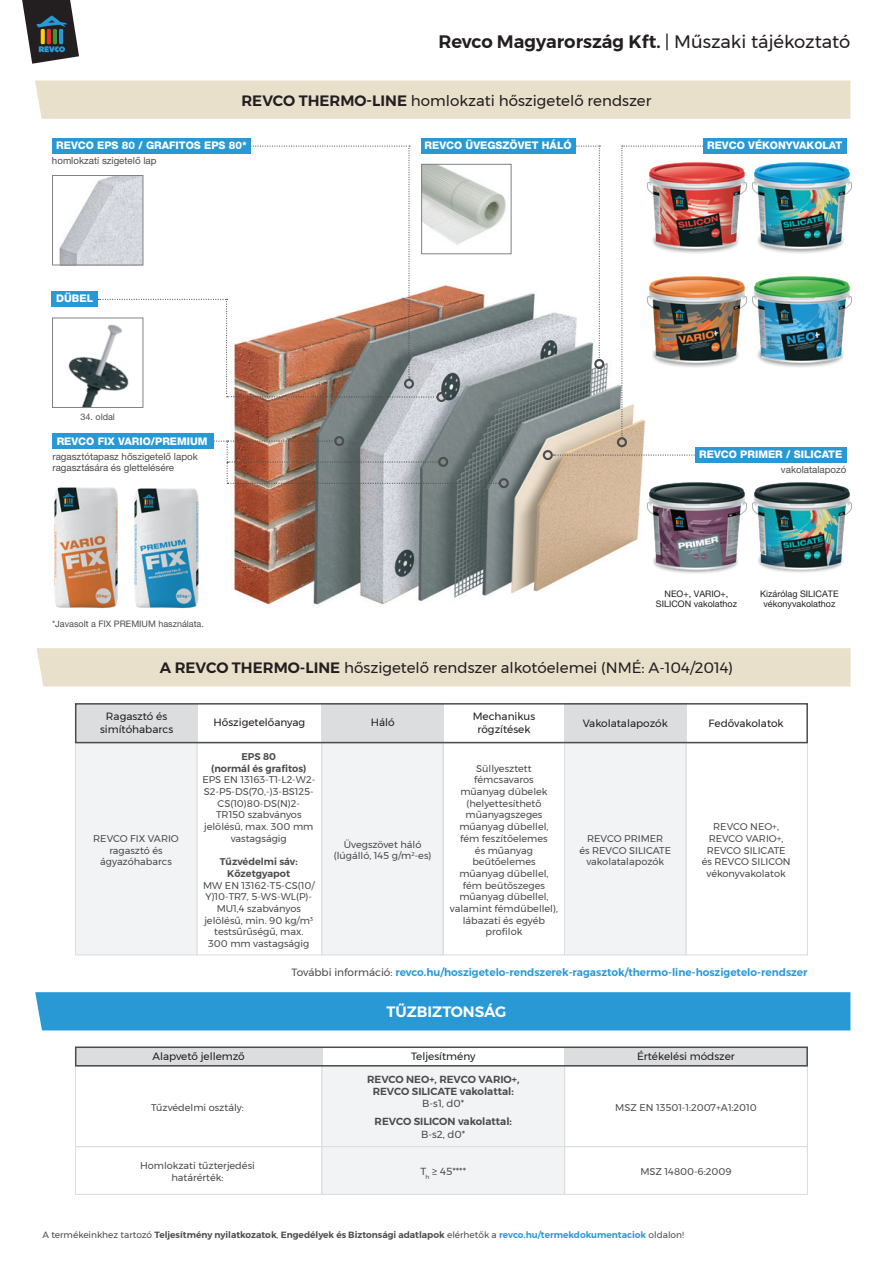
<style>
.page{position:relative;width:893px;height:1263px;background:#fff}
.page>*{position:absolute;margin:0;border:0;box-sizing:border-box;transform-origin:0 0}
.t1{font:600 18px "Montserrat";color:#231f20}
.t2{font:15px "Montserrat";color:#231f20}
.t3{font:600 15px "Montserrat";color:#fff}
.t4{font:10.5px/12.6px "Montserrat";color:#231f20;text-align:center}
.t5{font:800 10.5px "Helvetica Neue LT Pro";color:#fff}
.t6{font:600 10.5px "Montserrat";color:#2999d5}
.t7{font:600 10.2px/12.3px "Montserrat";color:#4b4c4d;text-align:center}
.t8{font:10.2px "Montserrat";color:#4b4c4d}
.t9{font:9.75px/11.7px "Montserrat";color:#4b4c4d;text-align:center}
.t10{font:9.75px/11.7px "Helvetica Neue LT Pro";color:#4b4c4d}
.t11{font:600 9.75px/11.7px "Montserrat";color:#4b4c4d;text-align:center}
.t12{font:600 9px "Montserrat";color:#4b4c4d}
.t13{font:9px/10.8px "Helvetica Neue LT Pro";color:#231f20;text-align:center}
.t14{font:9px "Helvetica Neue LT Pro";color:#4b4c4d}
.s1{font-weight:400}
.s2{font-weight:600}
.s3{font-weight:400;color:#4b4c4d}
.s4{color:#2999d5}
</style>
<div class="page">
<div style="left:35px;top:81px;width:815px;height:38px;background:#e9e0cc"></div>
<div style="left:37px;top:648px;width:813px;height:38px;background:#e9e0cc"></div>
<div style="left:685px;top:742px;width:123px;height:213px;border:1px solid #dcdddf"></div>
<div style="left:196px;top:742px;width:126px;height:213px;border:1px solid #dcdddf"></div>
<div style="left:75px;top:742px;width:122px;height:213px;background:#f2f3f4;border:1px solid #dcdddf"></div>
<div style="left:321px;top:742px;width:123px;height:213px;background:#f2f3f4;border:1px solid #dcdddf"></div>
<div style="left:443px;top:742px;width:122px;height:213px;border:1px solid #dcdddf"></div>
<div style="left:564px;top:742px;width:122px;height:213px;background:#f2f3f4;border:1px solid #dcdddf"></div>
<svg style="left:75px;top:703px;width:733px;height:41px"></svg>
<div style="left:564px;top:1065px;width:244px;height:82px;border:1px solid #dcdddf"></div>
<div style="left:75px;top:1065px;width:247px;height:82px;border:1px solid #dcdddf"></div>
<div style="left:321px;top:1065px;width:244px;height:82px;background:#f2f3f4;border:1px solid #dcdddf"></div>
<div style="left:564px;top:1146px;width:244px;height:49px;border:1px solid #dcdddf"></div>
<div style="left:75px;top:1146px;width:247px;height:49px;border:1px solid #dcdddf"></div>
<div style="left:321px;top:1146px;width:244px;height:49px;background:#f2f3f4;border:1px solid #dcdddf"></div>
<div style="left:35px;top:992px;width:815px;height:38px;background:#2999d5"></div>
<svg style="left:75px;top:1046px;width:733px;height:21px"></svg>
<img style="left:755px;top:482px;width:97px;height:90px">
<div style="left:756px;top:226px;width:89px;height:28px;background:#231f20;opacity:.9"></div>
<img style="left:755px;top:162px;width:97px;height:90px">
<img style="left:232px;top:245px;width:412px;height:360px">
<div style="left:651px;top:548px;width:89px;height:26px;background:#231f20;opacity:.9"></div>
<img style="left:638px;top:479px;width:117px;height:93px">
<svg style="left:621px;top:146px;width:87px;height:293px"></svg>
<img style="left:437px;top:166px;width:72px;height:83px">
<div style="left:421px;top:164px;width:90px;height:90px;border:1px solid #808285"></div>
<img style="left:59px;top:181px;width:39px;height:82px">
<div style="left:52px;top:175px;width:91px;height:90px;border:1px solid #808285"></div>
<div style="left:651px;top:226px;width:89px;height:28px;background:#231f20;opacity:.9"></div>
<img style="left:638px;top:159px;width:117px;height:93px">
<img style="left:134px;top:488px;width:65px;height:121px">
<img style="left:54px;top:487px;width:64px;height:122px">
<div style="left:703px;top:138px;width:144px;height:15px;background:#2999d5"></div>
<div style="left:52px;top:138px;width:198px;height:16px;background:#2999d5"></div>
<div style="left:756px;top:340px;width:89px;height:28px;background:#231f20;opacity:.9"></div>
<img style="left:755px;top:276px;width:97px;height:90px">
<div style="left:651px;top:340px;width:89px;height:28px;background:#231f20;opacity:.9"></div>
<img style="left:638px;top:273px;width:117px;height:93px">
<svg style="left:543px;top:146px;width:57px;height:215px"></svg>
<div style="left:52px;top:433px;width:162px;height:16px;background:#2999d5"></div>
<div style="left:334px;top:436px;width:10px;height:10px;border:2px solid #4b4c4d;border-radius:50%"></div>
<div style="left:617px;top:437px;width:10px;height:10px;border:2px solid #4b4c4d;border-radius:50%"></div>
<div style="left:594px;top:359px;width:10px;height:10px;border:2px solid #4b4c4d;border-radius:50%"></div>
<div style="left:421px;top:138px;width:155px;height:15px;background:#2999d5"></div>
<svg style="left:553px;top:454px;width:142px;height:2px"></svg>
<div style="left:543px;top:450px;width:10px;height:10px;border:2px solid #4b4c4d;border-radius:50%"></div>
<div style="left:695px;top:447px;width:152px;height:16px;background:#2999d5"></div>
<img style="left:68px;top:357px;width:30px;height:49px">
<div style="left:52px;top:318px;width:91px;height:90px;border:1px solid #808285"></div>
<svg style="left:98px;top:146px;width:339px;height:252px"></svg>
<div style="left:52px;top:291px;width:46px;height:16px;background:#2999d5"></div>
<div style="left:436px;top:392px;width:10px;height:10px;border:2px solid #4b4c4d;border-radius:50%"></div>
<svg style="left:214px;top:440px;width:285px;height:44px;background:#968a85"></svg>
<div style="left:499px;top:478px;width:10px;height:10px;border:2px solid #4b4c4d;border-radius:50%"></div>
<svg style="left:22px;top:0;width:57px;height:64px"></svg>
<h1 class="t1" style="left:438px;top:28px;width:414px">Revco Magyarország Kft. <span class="s1">| Műszaki tájékoztató</span></h1>
<h2 class="t2" style="left:241px;top:89px;width:412px"><span class="s2">REVCO THERMO-LINE</span> homlokzati hőszigetelő rendszer</h2>
<p class="t5" style="left:56px;top:139px;width:192px">REVCO EPS 80 / GRAFITOS EPS 80*</p>
<p class="t5" style="left:707px;top:139px;width:137px">REVCO VÉKONYVAKOLAT</p>
<p class="t10" style="left:52px;top:155px;width:106px">homlokzati szigetelő lap</p>
<p class="t5" style="left:425px;top:139px;width:149px">REVCO ÜVEGSZÖVET HÁLÓ</p>
<p class="t5" style="left:56px;top:292px;width:38px">DÜBEL</p>
<p class="t14" style="left:81px;top:411px;width:36px">34. oldal</p>
<p class="t5" style="left:57px;top:435px;width:152px">REVCO FIX VARIO/PREMIUM</p>
<p class="t10" style="left:52px;top:450px;width:147px">ragasztótapasz hőszigetelő lapok ragasztására és glettelésére</p>
<p class="t14" style="left:52px;top:619px;width:153px">*Javasolt a FIX PREMIUM használata.</p>
<p class="t5" style="left:699px;top:448px;width:144px">REVCO PRIMER / SILICATE</p>
<p class="t10" style="left:781px;top:464px;width:67px">vakolatalapozó</p>
<p class="t13" style="left:656px;top:588px;width:83px">NEO+, VARIO+,<br>SILICON vakolathoz</p>
<p class="t13" style="left:760px;top:588px;width:80px">Kizárólag SILICATE vékonyvakolathoz</p>
<h2 class="t2" style="left:160px;top:656px;width:575px"><span class="s2">A REVCO THERMO-LINE</span> hőszigetelő rendszer alkotóelemei (NMÉ: A-104/2014)</h2>
<p class="t4" style="left:100px;top:710px;width:75px">Ragasztó és simítóhabarcs</p>
<p class="t4" style="left:371px;top:716px;width:25px">Háló</p>
<p class="t4" style="left:473px;top:710px;width:64px">Mechanikus rögzítések</p>
<p class="t4" style="left:583px;top:717px;width:87px">Vakolatalapozók</p>
<p class="t4" style="left:709px;top:717px;width:77px">Fedővakolatok</p>
<p class="t4" style="left:214px;top:716px;width:93px">Hőszigetelőanyag</p>
<p class="t9" style="left:93px;top:832px;width:87px">REVCO FIX VARIO ragasztó és ágyazóhabarcs</p>
<p class="t11" style="left:211px;top:751px;width:97px">EPS 80<br>(normál és grafitos)</p>
<p class="t9" style="left:202px;top:774px;width:114px">EPS EN 13163-T1-L2-W2-<br>S2-P5-DS(70,-)3-BS125-<br>CS(10)80-DS(N)2-<br>TR150 szabványos jelölésű, max. 300 mm vastagságig</p>
<p class="t11" style="left:220px;top:856px;width:79px">Tűzvédelmi sáv:<br>Kőzetgyapot</p>
<p class="t9" style="left:203px;top:879px;width:113px">MW EN 13162-T5-CS(10/<br>Y)10-TR7, 5-WS-WL(P)-<br>MU1,4 szabványos jelölésű, min. 90 kg/m<sup>3 </sup>testsűrűségű, max.<br>300 mm vastagságig</p>
<p class="t9" style="left:334px;top:838px;width:99px">Üvegszövet háló (lúgálló, 145 g/m<sup>2</sup>-es)</p>
<p class="t9" style="left:450px;top:762px;width:110px">Süllyesztett fémcsavaros<br>műanyag dübelek (helyettesíthető műanyagszeges műanyag dübellel, fém feszítőelemes<br>és műanyag beütőelemes műanyag dübellel, fém beütőszeges műanyag dübellel, valamint fémdübellel), lábazati és egyéb profilok</p>
<p class="t9" style="left:579px;top:832px;width:93px">REVCO PRIMER<br>és REVCO SILICATE vakolatalapozók</p>
<p class="t9" style="left:702px;top:821px;width:90px">REVCO NEO+,<br>REVCO VARIO+,<br>REVCO SILICATE és REVCO SILICON vékonyvakolatok</p>
<p class="t6" style="left:292px;top:964px;width:517px"><span class="s3">További információ:</span> revco.hu/hoszigetelo-rendszerek-ragasztok/thermo-line-hoszigetelo-rendszer</p>
<h2 class="t3" style="left:386px;top:999px;width:121px">TŰZBIZTONSÁG</h2>
<p class="t4" style="left:152px;top:1050px;width:94px">Alapvető jellemző</p>
<p class="t4" style="left:411px;top:1050px;width:66px">Teljesítmény</p>
<p class="t4" style="left:637px;top:1050px;width:99px">Értékelési módszer</p>
<p class="t7" style="left:367px;top:1073px;width:154px">REVCO NEO+, REVCO VARIO+,<br>REVCO SILICATE vakolattal:</p>
<p class="t8" style="left:422px;top:1096px;width:44px">B-s1, d0*</p>
<p class="t7" style="left:375px;top:1115px;width:139px">REVCO SILICON vakolattal:</p>
<p class="t8" style="left:421px;top:1126px;width:46px">B-s2, d0*</p>
<p class="t9" style="left:151px;top:1101px;width:94px">Tűzvédelmi osztály:</p>
<p class="t9" style="left:615px;top:1101px;width:143px">MSZ EN 13501-1:2007+A1:2010</p>
<p class="t9" style="left:140px;top:1160px;width:116px">Homlokzati tűzterjedési határérték:</p>
<p class="t8" style="left:420px;top:1164px;width:47px">T<sub>h</sub> ≥ 45****</p>
<p class="t9" style="left:640px;top:1166px;width:93px">MSZ 14800-6:2009</p>
<p class="t12" style="left:43px;top:1227px;width:643px"><span class="s1">A termékeinkhez tartozó</span> Teljesítmény nyilatkozatok<span class="s1">,</span> Engedélyek és Biztonsági adatlapok <span class="s1">elérhetők a</span> <span class="s4">revco.hu/termekdokumentaciok</span> <span class="s1">oldalon!</span></p>
</div>
